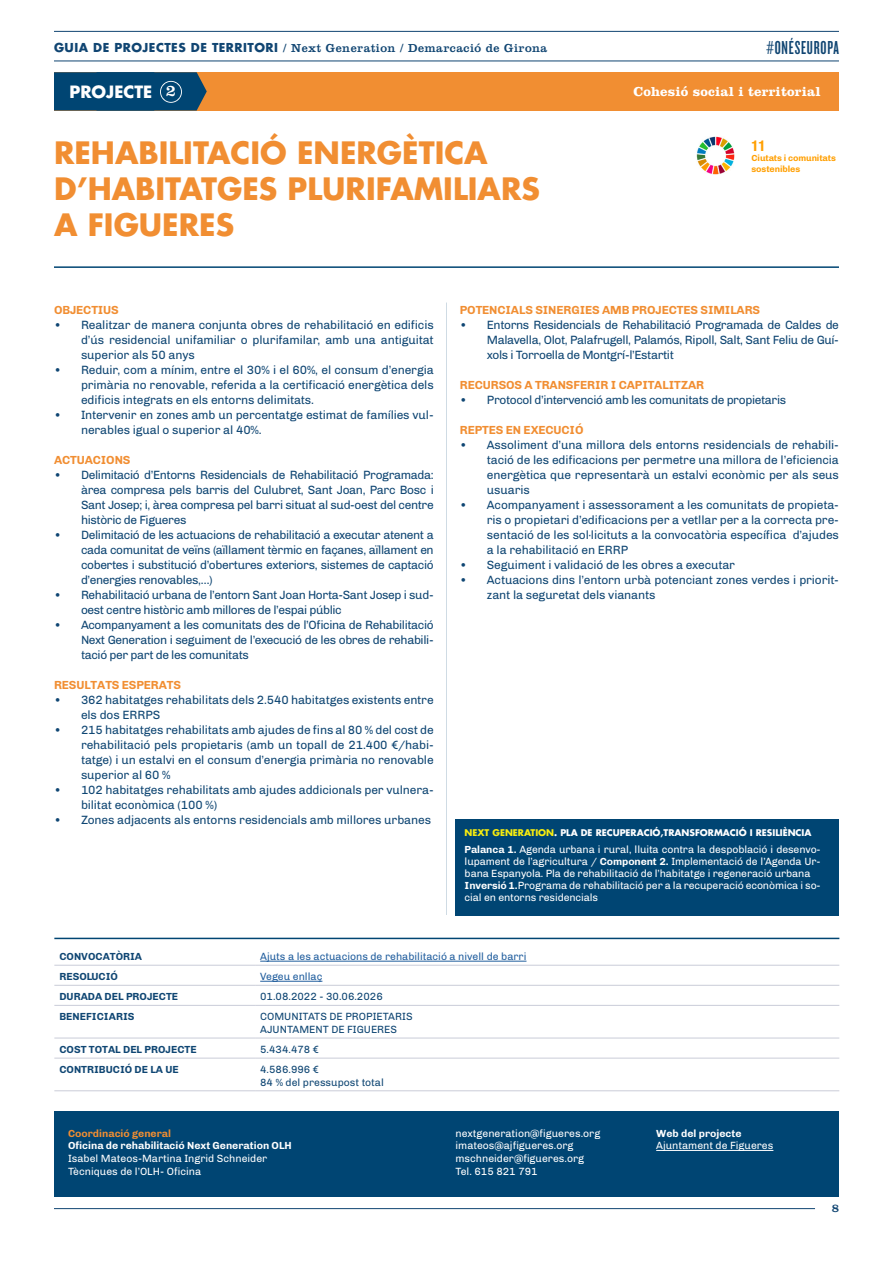
<style>
.page{position:relative;width:893px;height:1263px;background:#fff}
.page>*{position:absolute;margin:0;border:0;box-sizing:border-box;transform-origin:0 0}
.t1{font:700 30px/36px "Futura Std";color:#f18e32}
.t2{font:19.5px "Knockout HTF47 Bantamweight";letter-spacing:.04em;color:#104572}
.t3{font:700 16.5px "Futura Std";color:#fff}
.t4{font:16.5px "Clarendon LT Std";color:#fff}
.t5{font:700 condensed 15px "Helvetica Neue";color:#ff9f00}
.t6{font:700 13.5px "Clarendon LT Std";letter-spacing:.01em;color:#fff}
.t7{font:12px/15px "Chivo";letter-spacing:-.01em;color:#0f4673;text-align:justify}
.t8{font:12px/15px "Chivo";letter-spacing:-.03em;color:#0f4673}
.t9{font:700 12px "Chivo";letter-spacing:-.01em;color:#f18e32}
.t10{font:12px "Clarendon LT Std";letter-spacing:.04em;color:#104572}
.t11{font:10.5px/12.6px "Chivo";letter-spacing:-.01em;color:#fff}
.t12{font:10.5px/12.6px "Chivo";color:#0f4673}
.t13{font:700 10.5px "Chivo";color:#0f4673}
.t14{font:10.5px "Chivo";color:#215e9e}
.t15{font:700 10.5px "Chivo";color:#fff}
.t16{font:700 10.5px "Chivo";color:#f18e32}
.t17{font:700 9px "Futura Std";color:#fff}
.t18{font:700 9px/10.5px "Chivo";letter-spacing:-.01em;color:#ff9f00}
.s1{font-family:"Futura Std";font-weight:700}
.s2{color:#f7ec0f}
.s3{font-weight:700}
</style>
<div class="page">
<hr style="left:54px;top:61px;width:785px;height:1px;background:#104572">
<hr style="left:54px;top:31px;width:785px;height:1px;background:#104572">
<hr style="left:54px;top:1208px;width:761px;height:1px;background:#104572">
<div style="left:54px;top:72px;width:785px;height:38px;background:#f18e32"></div>
<div style="left:54px;top:1111px;width:785px;height:86px;background:#004573"></div>
<hr style="left:446px;top:302px;width:1px;height:613px;background:#004573">
<img style="left:696px;top:137px;width:39px;height:38px">
<hr style="left:656px;top:1150px;width:117px;height:1px;background:#fff">
<svg style="left:54px;top:72px;width:153px;height:39px;background:#0e4a71"></svg>
<hr style="left:54px;top:266px;width:785px;height:2px;background:#004573">
<hr style="left:54px;top:965px;width:201px;height:1px;background:#caccd8">
<hr style="left:255px;top:965px;width:584px;height:1px;background:#caccd8">
<hr style="left:54px;top:985px;width:201px;height:1px;background:#caccd8">
<hr style="left:255px;top:985px;width:584px;height:1px;background:#caccd8">
<hr style="left:54px;top:1005px;width:201px;height:1px;background:#caccd8">
<hr style="left:255px;top:1005px;width:584px;height:1px;background:#caccd8">
<hr style="left:54px;top:1038px;width:201px;height:1px;background:#caccd8">
<hr style="left:255px;top:1038px;width:584px;height:1px;background:#caccd8">
<hr style="left:54px;top:1058px;width:201px;height:1px;background:#caccd8">
<hr style="left:255px;top:1058px;width:584px;height:1px;background:#caccd8">
<hr style="left:54px;top:1090px;width:201px;height:1px;background:#caccd8">
<hr style="left:255px;top:1090px;width:584px;height:1px;background:#caccd8">
<hr style="left:260px;top:961px;width:266px;height:1px;background:#215e9e">
<hr style="left:260px;top:981px;width:62px;height:1px;background:#215e9e">
<hr style="left:54px;top:938px;width:785px;height:1px;background:#004573">
<div style="left:455px;top:818px;width:384px;height:97px;background:#004573"></div>
<h2 class="t2" style="left:766px;top:38px;width:74px">#ONÉSEUROPA</h2>
<p class="t10" style="left:54px;top:41px;width:495px"><span class="s1">GUIA DE PROJECTES DE TERRITORI</span> / Next Generation / Demarcació de Girona</p>
<h3 class="t3" style="left:70px;top:80px;width:84px">PROJECTE</h3>
<p class="t6" style="left:634px;top:83px;width:189px">Cohesió social i territorial</p>
<h3 class="t4" style="left:166px;top:81px;width:12px">2</h3>
<h1 class="t1" style="left:54px;top:134px;width:487px">REHABILITACIÓ ENERGÈTICA<br>D’HABITATGES PLURIFAMILIARS<br>A FIGUERES</h1>
<p class="t5" style="left:751px;top:136px;width:16px">11</p>
<p class="t18" style="left:751px;top:153px;width:86px">Ciutats i comunitats sostenibles</p>
<p class="t9" style="left:54px;top:302px;width:66px">OBJECTIUS</p>
<p class="t7" style="left:81px;top:317px;width:354px;text-indent:-27px">• Realitzar de manera conjunta obres de rehabilitació en edificis d’ús residencial unifamiliar o plurifamilar, amb una antiguitat superior als 50 anys</p>
<p class="t7" style="left:81px;top:362px;width:354px;text-indent:-27px">• Reduir, com a mínim, entre el 30% i el 60%, el consum d’energia primària no renovable, referida a la certificació energètica dels edificis integrats en els entorns delimitats.</p>
<p class="t7" style="left:81px;top:407px;width:354px;text-indent:-27px">• Intervenir en zones amb un percentatge estimat de famílies vul&shy;nerables igual o superior al 40%.</p>
<p class="t9" style="left:54px;top:452px;width:78px">ACTUACIONS</p>
<p class="t7" style="left:81px;top:467px;width:354px;text-indent:-27px">• Delimitació d’Entorns Residencials de Rehabilitació Programada: àrea compresa pels barris del Culubret, Sant Joan, Parc Bosc i Sant Josep; i, àrea compresa pel barri situat al sud-oest del centre històric de Figueres</p>
<p class="t7" style="left:81px;top:527px;width:354px;text-indent:-27px">• Delimitació de les actuacions de rehabilitació a executar atenent a cada comunitat de veïns (aïllament tèrmic en façanes, aïllament en cobertes i substitució d’obertures exteriors, sistemes de captació d’energies renovables,…)</p>
<p class="t8" style="left:81px;top:587px;width:354px;text-indent:-27px">• Rehabilitació urbana de l’entorn Sant Joan Horta-Sant Josep i sud&shy;oest centre històric amb millores de l’espai públic</p>
<p class="t7" style="left:81px;top:617px;width:354px;text-indent:-27px">• Acompanyament a les comunitats des de l’Oficina de Rehabilitació Next Generation i seguiment de l’execució de les obres de rehabili&shy;tació per part de les comunitats</p>
<p class="t9" style="left:54px;top:677px;width:129px">RESULTATS ESPERATS</p>
<p class="t7" style="left:81px;top:692px;width:354px;text-indent:-27px">• 362 habitatges rehabilitats dels 2.540 habitatges existents entre els dos ERRPS</p>
<p class="t7" style="left:81px;top:722px;width:354px;text-indent:-27px">• 215 habitatges rehabilitats amb ajudes de fins al 80 % del cost de rehabilitació pels propietaris (amb un topall de 21.400 €/habi&shy;tatge) i un estalvi en el consum d’energia primària no renovable superior al 60 %</p>
<p class="t7" style="left:81px;top:782px;width:354px;text-indent:-27px">• 102 habitatges rehabilitats amb ajudes addicionals per vulnera&shy;bilitat econòmica (100 %)</p>
<p class="t7" style="left:54px;top:812px;width:379px">• Zones adjacents als entorns residencials amb millores urbanes</p>
<p class="t9" style="left:460px;top:302px;width:302px">POTENCIALS SINERGIES AMB PROJECTES SIMILARS</p>
<p class="t7" style="left:487px;top:317px;width:354px;text-indent:-27px">• Entorns Residencials de Rehabilitació Programada de Caldes de Malavella, Olot, Palafrugell, Palamós, Ripoll, Salt, Sant Feliu de Guí&shy;xols i Torroella de Montgrí-l’Estartit</p>
<p class="t9" style="left:460px;top:377px;width:246px">RECURSOS A TRANSFERIR I CAPITALITZAR</p>
<p class="t8" style="left:460px;top:392px;width:328px">• Protocol d’intervenció amb les comunitats de propietaris</p>
<p class="t9" style="left:460px;top:422px;width:125px">REPTES EN EXECUCIÓ</p>
<p class="t7" style="left:487px;top:437px;width:354px;text-indent:-27px">• Assoliment d’una millora dels entorns residencials de rehabili&shy;tació de les edificacions per permetre una millora de l’eficiencia energètica que representarà un estalvi econòmic per als seus usuaris</p>
<p class="t7" style="left:487px;top:497px;width:354px;text-indent:-27px">• Acompanyament i assessorament a les comunitats de propieta&shy;ris o propietari d’edificacions per a vetllar per a la correcta pre&shy;sentació de les sol·licituts a la convocatòria específica d’ajudes a la rehabilitació en ERRP</p>
<p class="t7" style="left:460px;top:557px;width:277px">• Seguiment i validació de les obres a executar</p>
<p class="t7" style="left:487px;top:572px;width:354px;text-indent:-27px">• Actuacions dins l’entorn urbà potenciant zones verdes i priorit&shy;zant la seguretat dels vianants</p>
<p class="t17" style="left:465px;top:826px;width:348px"><span class="s2">NEXT GENERATION</span>. PLA DE RECUPERACIÓ,TRANSFORMACIÓ I RESILIÈNCIA</p>
<p class="t11" style="left:465px;top:843px;width:358px;line-height:12px"><span class="s3">Palanca 1.</span> Agenda urbana i rural, lluita contra la despoblació i desenvo&shy;lupament de l’agricultura / <span class="s3">Component 2.</span> Implementació de l’Agenda Ur&shy;bana Espanyola. Pla de rehabilitació de l’habitatge i regeneració urbana <span class="s3">Inversió 1.</span>Programa de rehabilitació per a la recuperació econòmica i so&shy;cial en entorns residencials</p>
<p class="t13" style="left:59px;top:950px;width:84px">CONVOCATÒRIA</p>
<p class="t14" style="left:260px;top:950px;width:268px">Ajuts a les actuacions de rehabilitació a nivell de barri</p>
<p class="t13" style="left:59px;top:970px;width:60px">RESOLUCIÓ</p>
<p class="t14" style="left:260px;top:970px;width:64px">Vegeu enllaç</p>
<p class="t13" style="left:59px;top:990px;width:120px">DURADA DEL PROJECTE</p>
<p class="t12" style="left:260px;top:990px;width:124px">01.08.2022 - 30.06.2026</p>
<p class="t13" style="left:59px;top:1010px;width:77px">BENEFICIARIS</p>
<p class="t12" style="left:260px;top:1010px;width:154px">COMUNITATS DE PROPIETARIS<br>AJUNTAMENT DE FIGUERES</p>
<p class="t13" style="left:59px;top:1043px;width:139px">COST TOTAL DEL PROJECTE</p>
<p class="t12" style="left:260px;top:1043px;width:60px">5.434.478 €</p>
<p class="t13" style="left:59px;top:1063px;width:121px">CONTRIBUCIÓ DE LA UE</p>
<p class="t12" style="left:260px;top:1063px;width:125px">4.586.996 €<br>84 % del pressupost total</p>
<p class="t16" style="left:68px;top:1127px;width:105px">Coordinació general</p>
<p class="t15" style="left:68px;top:1139px;width:225px">Oficina de rehabilitació Next Generation OLH</p>
<p class="t11" style="left:68px;top:1152px;width:201px">Isabel Mateos-Martina Ingrid Schneider<br>Tècniques de l’OLH- Oficina</p>
<p class="t11" style="left:455px;top:1127px;width:146px">nextgeneration@figueres.org imateos@ajfigueres.org mschneider@figueres.org<br>Tel. 615 821 791</p>
<p class="t15" style="left:656px;top:1127px;width:87px">Web del projecte</p>
<p class="t11" style="left:656px;top:1139px;width:119px">Ajuntament de Figueres</p>
<p class="t10" style="left:832px;top:1201px;width:9px">8</p>
</div>
